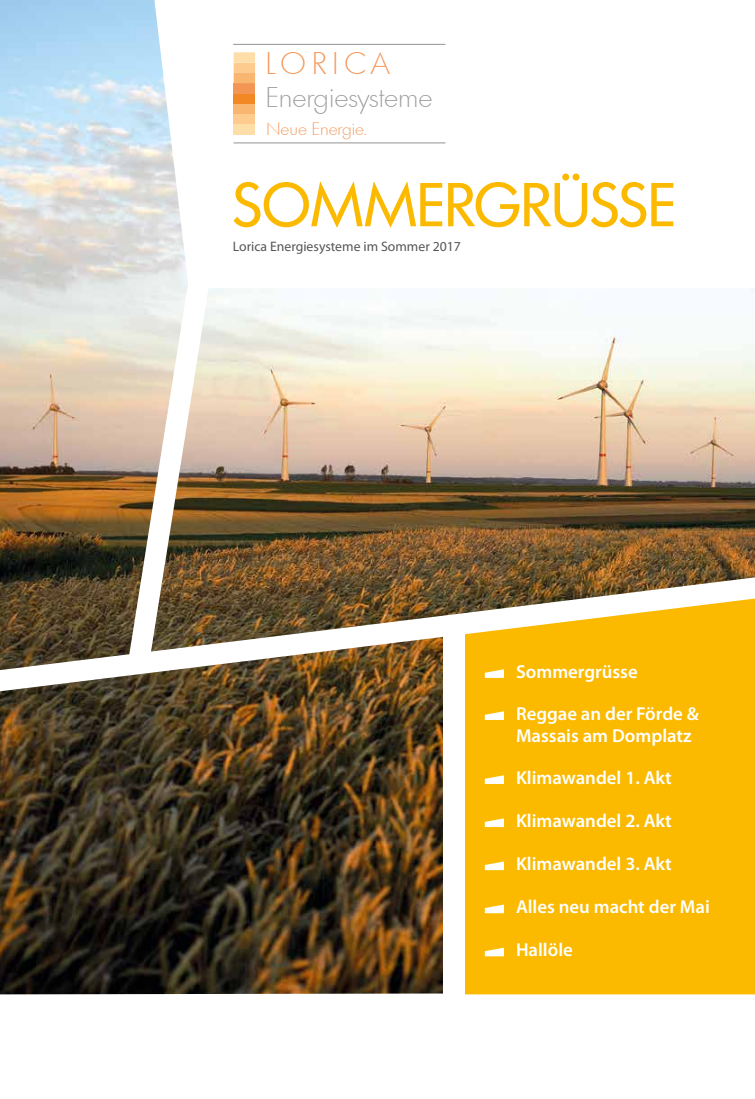
<style>
.page{position:relative;width:755px;height:1099px;background:#fff}
.page>*{position:absolute;margin:0;border:0;box-sizing:border-box;transform-origin:0 0}
.t1{font:60px "Peter Becker";letter-spacing:-.01em;color:#fbba00}
.t2{font:200 30.5px "Peter Becker";letter-spacing:.2em;color:#f39554}
.t3{font:200 27.62px "Peter Becker";color:#9c9d9d}
.t4{font:600 18.75px/22.5px "Myriad Pro";color:#fff}
.t5{font:200 17.5px "Peter Becker";color:#f39554}
.t6{font:13.75px "Myriad Pro";color:#565656}
</style>
<div class="page">
<img style="left:0;top:0;width:755px;height:994px">
<div style="left:464px;top:691px;width:291px;height:303px;background:#fbba00"></div>
<div style="left:234px;top:94px;width:21px;height:10px;background:#f18824"></div>
<div style="left:234px;top:83px;width:21px;height:11px;background:#f39554"></div>
<div style="left:234px;top:104px;width:21px;height:10px;background:#f8b671"></div>
<div style="left:234px;top:114px;width:21px;height:10px;background:#fccb8d"></div>
<div style="left:234px;top:124px;width:21px;height:11px;background:#fedea8"></div>
<div style="left:234px;top:73px;width:21px;height:10px;background:#f8b671"></div>
<div style="left:234px;top:63px;width:21px;height:10px;background:#fccb8d"></div>
<div style="left:234px;top:52px;width:21px;height:11px;background:#fedea8"></div>
<hr style="left:233px;top:44px;width:212px;height:1px;background:#9c9d9d">
<hr style="left:233px;top:142px;width:212px;height:1px;background:#9c9d9d">
<img style="left:0;top:577px;width:755px;height:114px">
<div style="left:443px;top:624px;width:21px;height:474px;background:#fff"></div>
<img style="left:129px;top:247px;width:85px;height:413px">
<svg style="left:485px;top:669px;width:19px;height:9px"></svg>
<svg style="left:485px;top:711px;width:19px;height:9px"></svg>
<svg style="left:485px;top:775px;width:19px;height:9px"></svg>
<svg style="left:485px;top:818px;width:19px;height:9px"></svg>
<svg style="left:485px;top:861px;width:19px;height:9px"></svg>
<svg style="left:485px;top:904px;width:19px;height:9px"></svg>
<svg style="left:485px;top:947px;width:19px;height:9px"></svg>
<h2 class="t2" style="left:266px;top:45px;width:125px">LORICA</h2>
<h3 class="t3" style="left:266px;top:80px;width:168px">Energiesysteme</h3>
<p class="t5" style="left:266px;top:118px;width:101px">Neue Energie.</p>
<h1 class="t1" style="left:233px;top:167px;width:444px">SOMMERGRÜSSE</h1>
<p class="t6" style="left:233px;top:237px;width:230px">Lorica Energiesysteme im Sommer 2017</p>
<p class="t4" style="left:516px;top:660px;width:123px">Sommergrüsse</p>
<p class="t4" style="left:516px;top:701px;width:184px">Reggae an der Förde &amp;<br>Massais am Domplatz</p>
<p class="t4" style="left:516px;top:766px;width:157px">Klimawandel 1. Akt</p>
<p class="t4" style="left:516px;top:809px;width:157px">Klimawandel 2. Akt</p>
<p class="t4" style="left:516px;top:852px;width:157px">Klimawandel 3. Akt</p>
<p class="t4" style="left:516px;top:895px;width:195px">Alles neu macht der Mai</p>
<p class="t4" style="left:516px;top:938px;width:58px">Hallöle</p>
</div>
